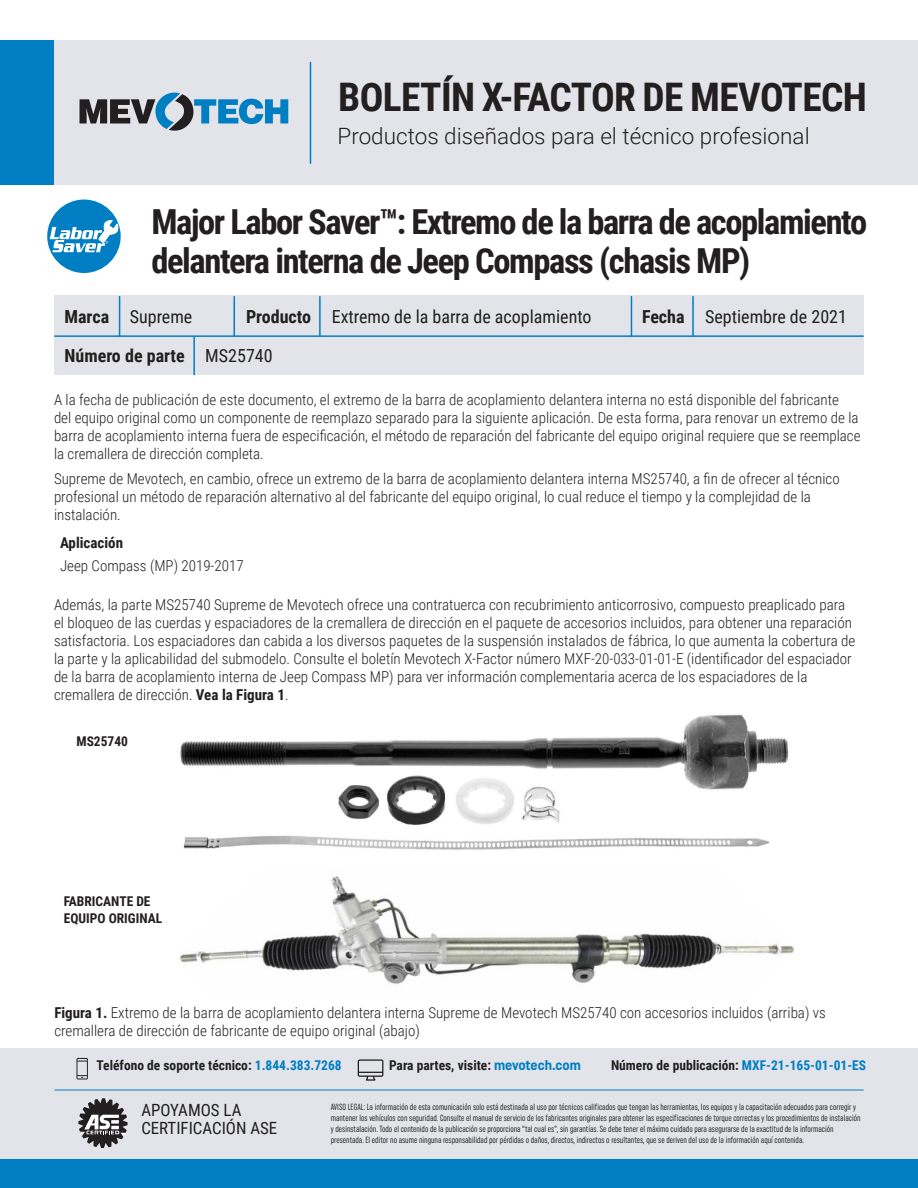
<style>
.page{position:relative;width:918px;height:1188px;background:#fff}
.page>*{position:absolute;margin:0;border:0;box-sizing:border-box;transform-origin:0 0}
.t1{font:700 39.3px "Roboto Condensed";letter-spacing:-.015em;color:#231f20}
.t2{font:700 34.5px/39px "Roboto Condensed";letter-spacing:-.04em;color:#231f20}
.t3{font:300 22.5px "Roboto";color:#231f20}
.t4{font:18px "Roboto Condensed";color:#231f20}
.t5{font:700 18px "Roboto Condensed";color:#231f20}
.t6{font:16.8px/18px "Roboto Condensed";color:#231f20}
.Basic_Body{font:300 15px/18px "Roboto Condensed";color:#231f20}
.Basic_Body-2{font:700 15px "Roboto Condensed";color:#231f20}
.Basic_Body-3{font:700 13.5px/16.2px "Roboto Condensed";color:#231f20}
.t7{font:extra-condensed 9px/10.8px "Uniform";color:#231f20}
.s1{font-weight:700}
.s2{font-weight:400}
.s3{color:#007ec4}
.s4{font-family:"Uniform Condensed";font-size:14.25px;color:#007ec4}
</style>
<div class="page">
<div style="left:54px;top:296px;width:810px;height:79px;background:#e2e4e9"></div>
<hr style="left:234px;top:297px;width:1px;height:39px;background:#007ec4">
<hr style="left:631px;top:297px;width:1px;height:39px;background:#007ec4">
<hr style="left:319px;top:297px;width:2px;height:39px;background:#007ec4">
<hr style="left:692px;top:297px;width:2px;height:39px;background:#007ec4">
<hr style="left:119px;top:297px;width:1px;height:39px;background:#007ec4">
<hr style="left:55px;top:335px;width:808px;height:2px;background:#007ec4">
<hr style="left:193px;top:337px;width:2px;height:38px;background:#007ec4">
<div style="left:44px;top:40px;width:874px;height:145px;background:#e2e4e9"></div>
<div style="left:0;top:40px;width:54px;height:145px;background:#007ec4"></div>
<hr style="left:310px;top:62px;width:1px;height:101px;background:#007ec4">
<svg style="left:80px;top:93px;width:208px;height:38px"></svg>
<div style="left:47px;top:200px;width:74px;height:73px;background:#007ec4;border-radius:50%"></div>
<svg style="left:49px;top:220px;width:70px;height:32px"></svg>
<div style="left:0;top:1049px;width:918px;height:139px;background:#e2e4e9"></div>
<div style="left:0;top:1160px;width:918px;height:28px;background:#007ec4"></div>
<svg style="left:78px;top:1098px;width:50px;height:50px"></svg>
<svg style="left:76px;top:1058px;width:12px;height:21px"></svg>
<svg style="left:358px;top:1059px;width:25px;height:22px"></svg>
<hr style="left:55px;top:1090px;width:808px;height:1px;background:#007ec4">
<img style="left:180px;top:714px;width:609px;height:136px">
<img style="left:178px;top:876px;width:617px;height:108px">
<p class="t1" style="left:338px;top:70px;width:530px">BOLETÍN X-FACTOR DE MEVOTECH</p>
<p class="t3" style="left:338px;top:120px;width:474px">Productos diseñados para el técnico profesional</p>
<p class="t2" style="left:151px;top:201px;width:717px">Major Labor Saver™: Extremo de la barra de acoplamiento delantera interna de Jeep Compass (chasis MP)</p>
<p class="t4" style="left:64px;top:304px;width:129px"><span class="s1">Marca</span> Supreme</p>
<p class="t4" style="left:246px;top:304px;width:347px"><span class="s1">Producto</span> Extremo de la barra de acoplamiento</p>
<p class="t4" style="left:642px;top:304px;width:207px"><span class="s1">Fecha</span> Septiembre de 2021</p>
<p class="t5" style="left:64px;top:343px;width:210px">Número de parte <span class="s2">MS25740</span></p>
<p class="Basic_Body" style="left:54px;top:391px;width:808px">A la fecha de publicación de este documento, el extremo de la barra de acoplamiento delantera interna no está disponible del fabricante<br>del equipo original como un componente de reemplazo separado para la siguiente aplicación. De esta forma, para renovar un extremo de la barra de acoplamiento interna fuera de especificación, el método de reparación del fabricante del equipo original requiere que se reemplace la cremallera de dirección completa.</p>
<p class="Basic_Body" style="left:54px;top:469px;width:787px">Supreme de Mevotech, en cambio, ofrece un extremo de la barra de acoplamiento delantera interna MS25740, a fin de ofrecer al técnico profesional un método de reparación alternativo al del fabricante del equipo original, lo cual reduce el tiempo y la complejidad de la instalación.</p>
<p class="Basic_Body-2" style="left:60px;top:532px;width:65px">Aplicación</p>
<p class="Basic_Body" style="left:60px;top:556px;width:185px">Jeep Compass (MP) 2019-2017</p>
<p class="Basic_Body" style="left:54px;top:595px;width:803px">Además, la parte MS25740 Supreme de Mevotech ofrece una contratuerca con recubrimiento anticorrosivo, compuesto preaplicado para el bloqueo de las cuerdas y espaciadores de la cremallera de dirección en el paquete de accesorios incluidos, para obtener una reparación satisfactoria. Los espaciadores dan cabida a los diversos paquetes de la suspensión instalados de fábrica, lo que aumenta la cobertura de la parte y la aplicabilidad del submodelo. Consulte el boletín Mevotech X-Factor número MXF-20-033-01-01-E (identificador del espaciador de la barra de acoplamiento interna de Jeep Compass MP) para ver información complementaria acerca de los espaciadores de la cremallera de dirección. <span class="s1">Vea la Figura 1</span>.</p>
<p class="Basic_Body-3" style="left:76px;top:732px;width:53px">MS25740</p>
<p class="Basic_Body-3" style="left:64px;top:893px;width:100px">FABRICANTE DE<br>EQUIPO ORIGINAL</p>
<p class="Basic_Body" style="left:54px;top:1003px;width:773px"><span class="s1">Figura 1.</span> Extremo de la barra de acoplamiento delantera interna Supreme de Mevotech MS25740 con accesorios incluidos (arriba) vs cremallera de dirección de fabricante de equipo original (abajo)</p>
<p class="Basic_Body-3" style="left:97px;top:1056px;width:247px">Teléfono de soporte técnico: <span class="s3">1.844.383.7268</span></p>
<p class="Basic_Body-3" style="left:389px;top:1056px;width:193px">Para partes, visite: <span class="s4">mevotech.com</span></p>
<p class="Basic_Body-3" style="left:611px;top:1056px;width:257px">Número de publicación: <span class="s3">MXF-21-165-01-01-ES</span></p>
<p class="t6" style="left:141px;top:1101px;width:137px">APOYAMOS LA<br>CERTIFICACIÓN ASE</p>
<p class="t7" style="left:331px;top:1102px;width:531px">AVISO LEGAL: La información de esta comunicación solo está destinada al uso por técnicos calificados que tengan las herramientas, los equipos y la capacitación adecuados para corregir y mantener los vehículos con seguridad. Consulte el manual de servicio de los fabricantes originales para obtener las especificaciones de torque correctas y los procedimientos de instalación y desinstalación. Todo el contenido de la publicación se proporciona “tal cual es”, sin garantías. Se debe tener el máximo cuidado para asegurarse de la exactitud de la información presentada. El editor no asume ninguna responsabilidad por pérdidas o daños, directos, indirectos o resultantes, que se deriven del uso de la información aquí contenida.</p>
</div>
